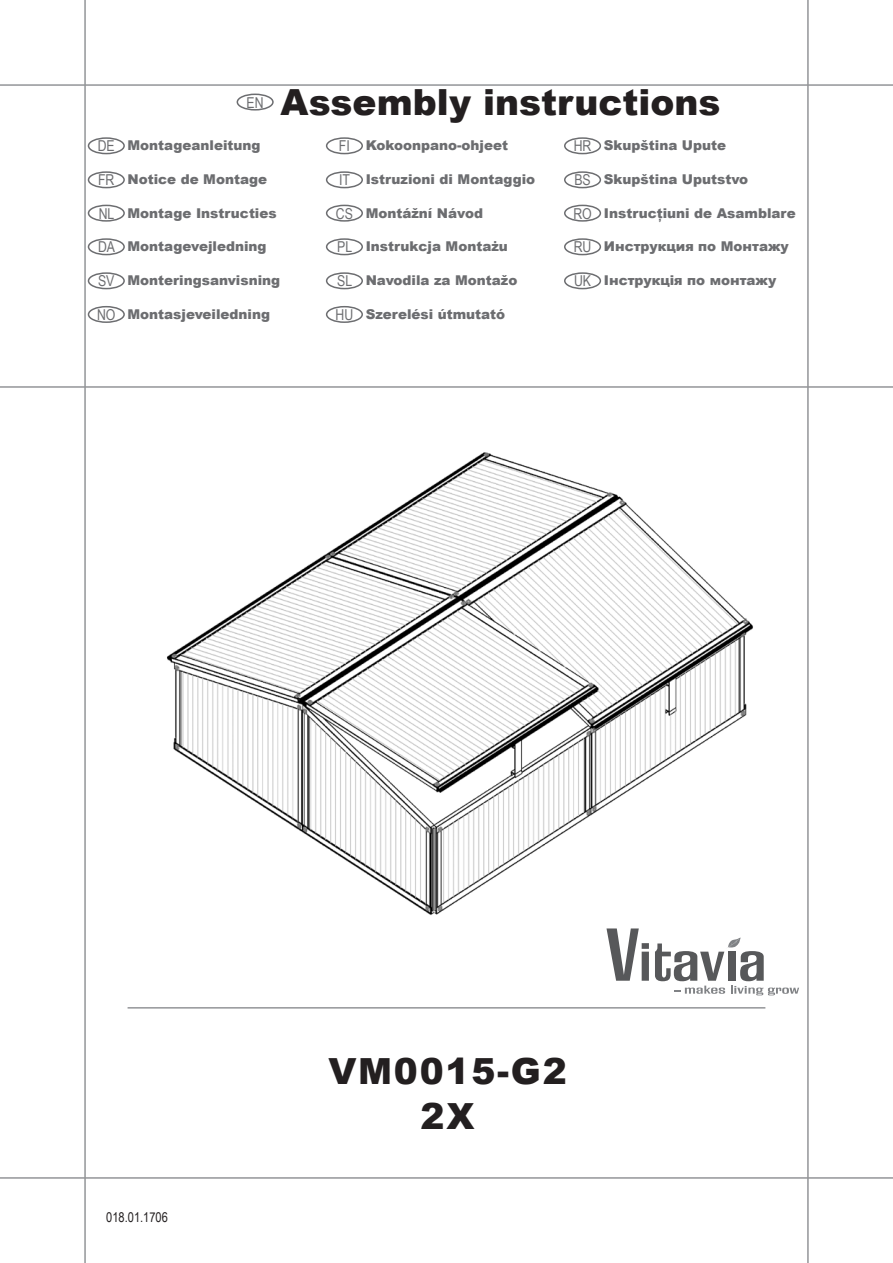
<style>
.page{position:relative;width:893px;height:1263px;background:#fff}
.page>*{position:absolute;margin:0;border:0;box-sizing:border-box;transform-origin:0 0}
.t1{font:900 36px "Arial";color:#231f20}
.t2{font:900 36px/45px "Arial";letter-spacing:.05em;color:#231f20;text-align:center}
.t3{font:15px "Arial Narrow";color:#6c6d70}
.t4{font:900 13.5px "Arial";color:#6c6d70}
.t5{font:13.5px "Arial Narrow";color:#231f20}
</style>
<div class="page">
<div style="left:88px;top:137px;width:37px;height:17px;border:2px solid #6c6d70;border-radius:50%"></div>
<div style="left:88px;top:171px;width:37px;height:17px;border:2px solid #6c6d70;border-radius:50%"></div>
<div style="left:88px;top:205px;width:37px;height:17px;border:2px solid #6c6d70;border-radius:50%"></div>
<div style="left:88px;top:238px;width:37px;height:17px;border:2px solid #6c6d70;border-radius:50%"></div>
<div style="left:88px;top:272px;width:37px;height:17px;border:2px solid #6c6d70;border-radius:50%"></div>
<div style="left:88px;top:306px;width:37px;height:17px;border:2px solid #6c6d70;border-radius:50%"></div>
<div style="left:326px;top:137px;width:37px;height:17px;border:2px solid #6c6d70;border-radius:50%"></div>
<div style="left:326px;top:171px;width:37px;height:17px;border:2px solid #6c6d70;border-radius:50%"></div>
<div style="left:326px;top:205px;width:37px;height:17px;border:2px solid #6c6d70;border-radius:50%"></div>
<div style="left:326px;top:238px;width:37px;height:17px;border:2px solid #6c6d70;border-radius:50%"></div>
<div style="left:326px;top:272px;width:37px;height:17px;border:2px solid #6c6d70;border-radius:50%"></div>
<div style="left:326px;top:306px;width:37px;height:17px;border:2px solid #6c6d70;border-radius:50%"></div>
<div style="left:237px;top:94px;width:37px;height:17px;border:2px solid #6c6d70;border-radius:50%"></div>
<div style="left:564px;top:137px;width:37px;height:17px;border:2px solid #6c6d70;border-radius:50%"></div>
<div style="left:564px;top:171px;width:37px;height:17px;border:2px solid #6c6d70;border-radius:50%"></div>
<div style="left:564px;top:205px;width:37px;height:17px;border:2px solid #6c6d70;border-radius:50%"></div>
<div style="left:564px;top:238px;width:37px;height:17px;border:2px solid #6c6d70;border-radius:50%"></div>
<div style="left:564px;top:272px;width:37px;height:17px;border:2px solid #6c6d70;border-radius:50%"></div>
<img style="left:167px;top:452px;width:586px;height:463px">
<hr style="left:84px;top:0;width:2px;height:1263px;background:#939598">
<hr style="left:807px;top:0;width:2px;height:1263px;background:#939598">
<hr style="left:0;top:1177px;width:893px;height:2px;background:#939598">
<hr style="left:128px;top:1007px;width:637px;height:1px;background:#939598">
<svg style="left:606px;top:928px;width:43px;height:53px"></svg>
<svg style="left:655px;top:937px;width:144px;height:58px"></svg>
<hr style="left:0;top:84px;width:893px;height:2px;background:#939598">
<hr style="left:0;top:386px;width:893px;height:2px;background:#939598">
<p class="t3" style="left:98px;top:135px;width:19px">DE</p>
<p class="t3" style="left:98px;top:169px;width:18px">FR</p>
<p class="t3" style="left:99px;top:202px;width:17px">NL</p>
<p class="t3" style="left:98px;top:236px;width:19px">DA</p>
<p class="t3" style="left:98px;top:270px;width:18px">SV</p>
<p class="t3" style="left:97px;top:303px;width:20px">NO</p>
<p class="t3" style="left:247px;top:91px;width:19px">EN</p>
<h1 class="t1" style="left:281px;top:76px;width:441px">Assembly instructions</h1>
<p class="t4" style="left:128px;top:135px;width:134px">Montageanleitung</p>
<p class="t4" style="left:128px;top:169px;width:141px">Notice de Montage</p>
<p class="t4" style="left:128px;top:203px;width:151px">Montage Instructies</p>
<p class="t4" style="left:128px;top:237px;width:141px">Montagevejledning</p>
<p class="t4" style="left:128px;top:270px;width:154px">Monteringsanvisning</p>
<p class="t4" style="left:128px;top:304px;width:144px">Montasjeveiledning</p>
<p class="t3" style="left:339px;top:135px;width:12px">FI</p>
<p class="t3" style="left:339px;top:169px;width:12px">IT</p>
<p class="t3" style="left:336px;top:202px;width:19px">CS</p>
<p class="t3" style="left:337px;top:236px;width:17px">PL</p>
<p class="t3" style="left:337px;top:270px;width:17px">SL</p>
<p class="t3" style="left:336px;top:303px;width:19px">HU</p>
<p class="t4" style="left:366px;top:135px;width:144px">Kokoonpano-ohjeet</p>
<p class="t4" style="left:366px;top:169px;width:171px">Istruzioni di Montaggio</p>
<p class="t4" style="left:366px;top:203px;width:119px">Montážní Návod</p>
<p class="t4" style="left:366px;top:237px;width:144px">Instrukcja Montażu</p>
<p class="t4" style="left:366px;top:270px;width:153px">Navodila za Montažo</p>
<p class="t4" style="left:366px;top:304px;width:141px">Szerelési útmutató</p>
<p class="t3" style="left:574px;top:135px;width:19px">HR</p>
<p class="t3" style="left:574px;top:169px;width:18px">BS</p>
<p class="t3" style="left:573px;top:202px;width:20px">RO</p>
<p class="t3" style="left:574px;top:236px;width:19px">RU</p>
<p class="t3" style="left:574px;top:270px;width:19px">UK</p>
<p class="t4" style="left:604px;top:135px;width:124px">Skupština Upute</p>
<p class="t4" style="left:604px;top:169px;width:146px">Skupština Uputstvo</p>
<p class="t4" style="left:604px;top:203px;width:193px">Instrucţiuni de Asamblare</p>
<p class="t4" style="left:604px;top:237px;width:186px">инструкция по монтажу</p>
<p class="t4" style="left:604px;top:270px;width:174px">Інструкція по монтажу</p>
<h1 class="t2" style="left:328px;top:1048px;width:240px">VM0015-G2<br>2X</h1>
<p class="t5" style="left:106px;top:1207px;width:63px">018.01.1706</p>
</div>
